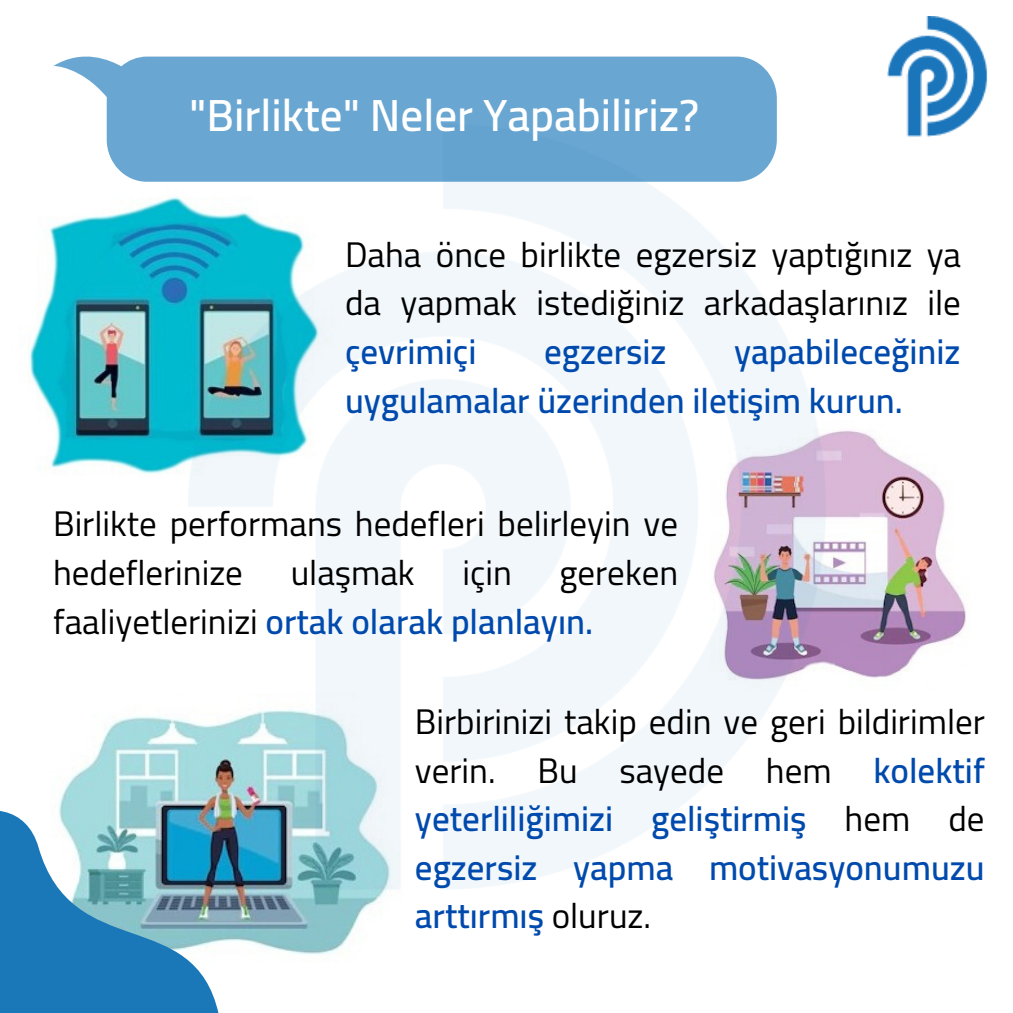
<style>
.page{position:relative;width:1013px;height:1013px;background:#fff}
.page>*{position:absolute;margin:0;border:0;box-sizing:border-box;transform-origin:0 0}
.t1{font:600 45px "Cairo";color:#fff}
.t2{font:600 35px/48.4px "Cairo";color:#004aad}
.t3{font:35px/48.8px "Cairo";color:#000}
.s1{font-weight:600;color:#004aad}
.s2{font-weight:400;color:#000}
</style>
<div class="page">
<img style="left:29px;top:197px;width:159px;height:277px">
<img style="left:825px;top:430px;width:141px;height:248px">
<img style="left:58px;top:716px;width:333px;height:239px">
<img style="left:188px;top:124px;width:637px;height:765px">
<img style="left:887px;top:17px;width:101px;height:119px">
<svg style="left:0;top:810px;width:224px;height:202px;background:#549ac0"></svg>
<svg style="left:54px;top:56px;width:722px;height:126px;background:#75add4"></svg>
<p class="t1" style="left:189px;top:89px;width:511px">"Birlikte" Neler Yapabiliriz?</p>
<p class="t3" style="left:345px;top:230px;width:617px">Daha önce birlikte egzersiz yaptığınız ya da yapmak istediğiniz arkadaşlarınız ile</p>
<p class="t2" style="left:345px;top:328px;width:133px">çevrimiçi</p>
<p class="t2" style="left:544px;top:328px;width:124px">egzersiz</p>
<p class="t2" style="left:345px;top:328px;width:617px;line-height:48.8px;text-indent:389px">yapabileceğiniz uygulamalar üzerinden iletişim kurun.</p>
<p class="t3" style="left:53px;top:500px;width:626px">Birlikte performans hedefleri belirleyin ve hedeflerinize</p>
<p class="t3" style="left:53px;top:549px;width:626px;text-indent:506px">gereken faaliyetlerinizi <span class="s1">ortak olarak planlayın.</span></p>
<p class="t3" style="left:291px;top:549px;width:126px">ulaşmak</p>
<p class="t3" style="left:462px;top:549px;width:51px">için</p>
<p class="t2" style="left:415px;top:698px;width:571px;text-align:justify"><span class="s2">Birbirinizi takip edin ve geri bildirimler verin. Bu sayede hem</span> kolektif yeterliliğimizi geliştirmiş <span class="s2">hem de </span>egzersiz yapma motivasyonumuzu arttırmış <span class="s2">oluruz.</span></p>
</div>
